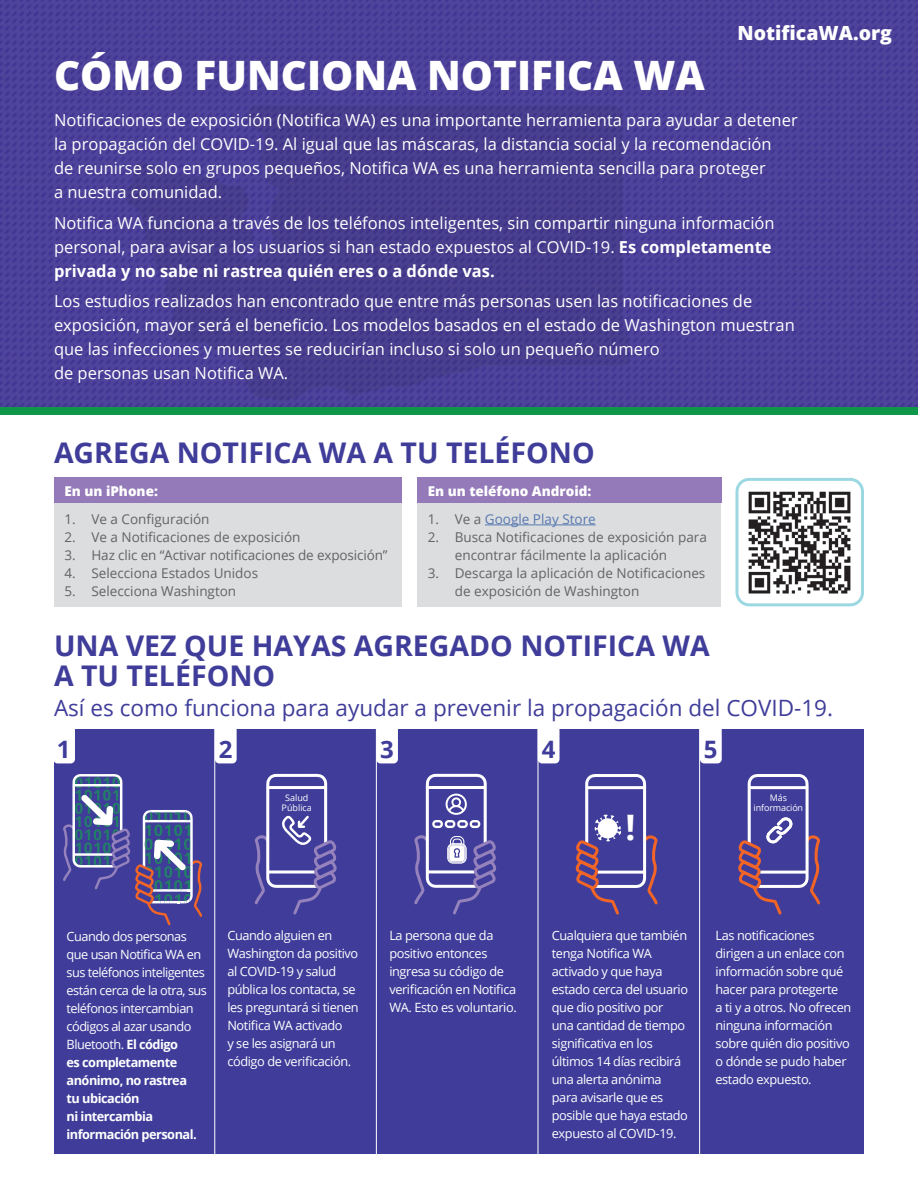
<style>
.page{position:relative;width:918px;height:1188px;background:#fff}
.page>*{position:absolute;margin:0;border:0;box-sizing:border-box;transform-origin:0 0}
.t1{font:800 40.5px "Open Sans";color:#fff}
.t2{font:700 35.1px "Open Sans";color:#fff}
.t3{font:700 28.5px/30px "Open Sans";color:#3f3d99}
.t4{font:700 24px "Open Sans";color:#3f3d99}
.t5{font:22.5px "Open Sans";color:#3f3d99}
.t6{font:800 19.5px "Open Sans";color:#fff}
.t7{font:16.5px/24px "Open Sans";color:#fff}
.t8{font:13.5px/18px "Open Sans";color:#636366}
.t9{font:800 13.5px "Open Sans";color:#fff}
.t10{font:13.5px "Open Sans";color:#5678b0}
.t11{font:12.75px/18px "Open Sans";letter-spacing:-.03em;color:#fff}
.t12{font:9px/9.8px "Open Sans";letter-spacing:-.015em;color:#fff;text-align:center}
.s1{font-weight:700}
.s2{color:#636366}
</style>
<div class="page">
<img style="left:0;top:0;width:918px;height:408px">
<svg style="left:125px;top:105px;width:505px;height:296px;fill:#493f8e"></svg>
<div style="left:0;top:408px;width:918px;height:7px;background:#0f9749"></div>
<div style="left:54px;top:478px;width:348px;height:25px;background:#947ab8"></div>
<div style="left:54px;top:503px;width:348px;height:103px;background:#dcdddf"></div>
<div style="left:417px;top:503px;width:304px;height:103px;background:#dcdddf"></div>
<div style="left:417px;top:478px;width:305px;height:25px;background:#947ab8"></div>
<hr style="left:485px;top:525px;width:111px;height:1px;background:#5678b0">
<div style="left:54px;top:729px;width:810px;height:424px;background:#3f3d99"></div>
<svg style="left:575px;top:774px;width:83px;height:141px"></svg>
<svg style="left:738px;top:774px;width:82px;height:141px"></svg>
<svg style="left:63px;top:774px;width:139px;height:151px"></svg>
<svg style="left:414px;top:774px;width:83px;height:140px"></svg>
<hr style="left:214px;top:729px;width:1px;height:424px;background:#fff">
<hr style="left:376px;top:729px;width:1px;height:424px;background:#fff">
<hr style="left:538px;top:729px;width:1px;height:424px;background:#fff">
<hr style="left:699px;top:729px;width:1px;height:424px;background:#fff">
<svg style="left:54px;top:729px;width:21px;height:34px"></svg>
<svg style="left:215px;top:729px;width:22px;height:34px"></svg>
<svg style="left:376px;top:729px;width:22px;height:34px"></svg>
<svg style="left:538px;top:729px;width:22px;height:34px"></svg>
<svg style="left:700px;top:729px;width:22px;height:34px"></svg>
<svg style="left:255px;top:774px;width:82px;height:140px"></svg>
<img style="left:748px;top:491px;width:103px;height:103px">
<div style="left:735px;top:478px;width:129px;height:128px;border:3px solid #9bd8e2;border-radius:12px"></div>
<p class="t6" style="left:738px;top:18px;width:156px">NotificaWA.org</p>
<p class="t1" style="left:54px;top:44px;width:652px">CÓMO FUNCIONA NOTIFICA WA</p>
<p class="t7" style="left:54px;top:107px;width:745px">Notificaciones de exposición (Notifica WA) es una importante herramienta para ayudar a detener la propagación del COVID-19. Al igual que las máscaras, la distancia social y la recomendación<br>de reunirse solo en grupos pequeños, Notifica WA es una herramienta sencilla para proteger<br>a nuestra comunidad.</p>
<p class="t7" style="left:54px;top:210px;width:722px">Notifica WA funciona a través de los teléfonos inteligentes, sin compartir ninguna información personal, para avisar a los usuarios si han estado expuestos al COVID-19. <span class="s1">Es completamente privada y no sabe ni rastrea quién eres o a dónde vas.</span></p>
<p class="t7" style="left:54px;top:289px;width:742px">Los estudios realizados han encontrado que entre más personas usen las notificaciones de exposición, mayor será el beneficio. Los modelos basados en el estado de Washington muestran que las infecciones y muertes se reducirían incluso si solo un pequeño número<br>de personas usan Notifica WA.</p>
<p class="t3" style="left:54px;top:437px;width:542px">AGREGA NOTIFICA WA A TU TELÉFONO</p>
<p class="t9" style="left:64px;top:480px;width:95px">En un iPhone:</p>
<p class="t8" style="left:64px;top:510px;width:147px">1. Ve a Configuración</p>
<p class="t8" style="left:64px;top:528px;width:237px">2. Ve a Notificaciones de exposición</p>
<p class="t8" style="left:64px;top:546px;width:325px">3. Haz clic en “Activar notificaciones de exposición”</p>
<p class="t8" style="left:64px;top:564px;width:195px">4. Selecciona Estados Unidos</p>
<p class="t8" style="left:64px;top:582px;width:173px">5. Selecciona Washington</p>
<p class="t9" style="left:428px;top:480px;width:165px">En un teléfono Android:</p>
<p class="t10" style="left:428px;top:510px;width:169px"><span class="s2">1. Ve a</span> Google Play Store</p>
<p class="t8" style="left:455px;top:528px;width:254px;text-indent:-27px">2. Busca Notificaciones de exposición para encontrar fácilmente la aplicación</p>
<p class="t8" style="left:455px;top:564px;width:252px;text-indent:-27px">3. Descarga la aplicación de Notificaciones de exposición de Washington</p>
<p class="t3" style="left:54px;top:630px;width:657px">UNA VEZ QUE HAYAS AGREGADO NOTIFICA WA<br>A TU TELÉFONO</p>
<p class="t5" style="left:54px;top:693px;width:781px">Así es como funciona para ayudar a prevenir la propagación del COVID-19.</p>
<p class="t4" style="left:57px;top:732px;width:15px">1</p>
<p class="t4" style="left:219px;top:732px;width:15px">2</p>
<p class="t4" style="left:380px;top:732px;width:15px">3</p>
<p class="t4" style="left:542px;top:732px;width:15px">4</p>
<p class="t4" style="left:704px;top:732px;width:15px">5</p>
<p class="t12" style="left:282px;top:793px;width:32px">Salud<br>Pública</p>
<p class="t2" style="left:626px;top:803px;width:12px">!</p>
<p class="t12" style="left:754px;top:793px;width:51px">Más información</p>
<p class="t11" style="left:67px;top:927px;width:142px">Cuando dos personas que usan Notifica WA en sus teléfonos inteligentes están cerca de la otra, sus teléfonos intercambian códigos al azar usando<br>Bluetooth. <span class="s1">El código<br>es completamente anónimo, no rastrea<br>tu ubicación<br>ni intercambia información personal.</span></p>
<p class="t11" style="left:227px;top:926px;width:133px">Cuando alguien en<br>Washington da positivo al COVID-19 y salud pública los contacta, se les preguntará si tienen<br>Notifica WA activado<br>y se les asignará un código de verificación.</p>
<p class="t11" style="left:389px;top:926px;width:129px">La persona que da positivo entonces ingresa su código de verificación en Notifica<br>WA. Esto es voluntario.</p>
<p class="t11" style="left:552px;top:926px;width:138px">Cualquiera que también tenga Notifica WA activado y que haya estado cerca del usuario que dio positivo por una cantidad de tiempo significativa en los últimos 14 días recibirá una alerta anónima para avisarle que es posible que haya estado expuesto al COVID-19.</p>
<p class="t11" style="left:716px;top:926px;width:137px">Las notificaciones dirigen a un enlace con información sobre qué hacer para protegerte<br>a ti y a otros. No ofrecen ninguna información sobre quién dio positivo o dónde se pudo haber estado expuesto.</p>
</div>
